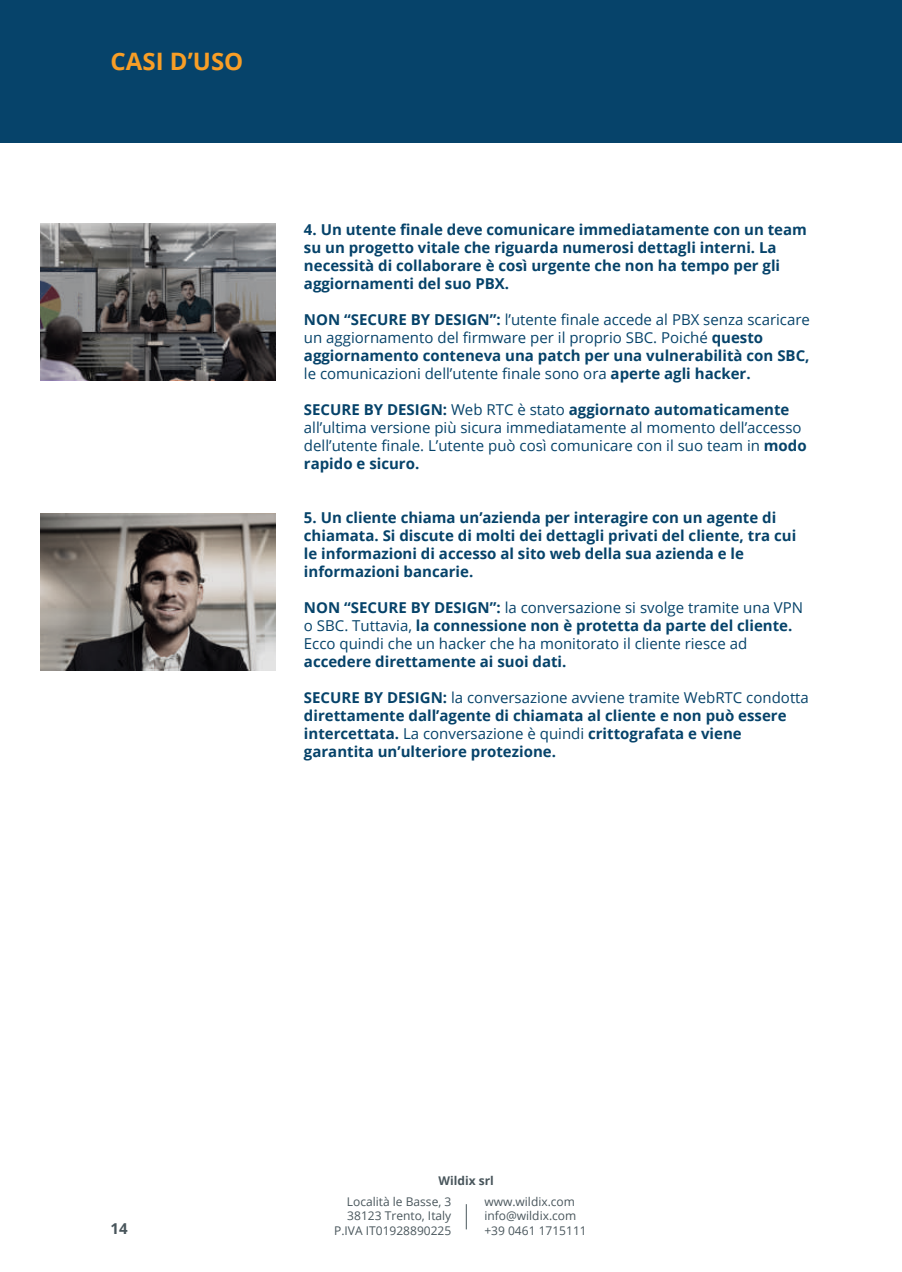
<style>
.page{position:relative;width:902px;height:1272px;background:#fff}
.page>*{position:absolute;margin:0;border:0;box-sizing:border-box;transform-origin:0 0}
.t1{font:700 24px "Open Sans";color:#f89e26}
.t2{font:700 15px/18px "Open Sans";color:#06436a}
.t3{font:15px/18px "Open Sans";color:#06436a}
.t4{font:700 15px "Open Sans";color:#49565c}
.t5{font:12px/14.4px "Open Sans";color:#49565c;text-align:right}
.t6{font:700 12px "Open Sans";color:#49565c}
.s1{font-weight:700}
.s2{font-weight:400}
</style>
<div class="page">
<svg style="left:466px;top:1204px;width:1px;height:25px"></svg>
<div style="left:0;top:0;width:901px;height:143px;background:#06436a"></div>
<svg style="left:40px;top:223px;width:236px;height:157px"></svg>
<svg style="left:40px;top:513px;width:236px;height:157px"></svg>
<h1 class="t1" style="left:111px;top:44px;width:134px">CASI D’USO</h1>
<p class="t2" style="left:304px;top:220px;width:504px">4. Un utente finale deve comunicare immediatamente con un team su un progetto vitale che riguarda numerosi dettagli interni. La necessità di collaborare è così urgente che non ha tempo per gli aggiornamenti del suo PBX.</p>
<p class="t3" style="left:304px;top:310px;width:507px"><span class="s1">NON “SECURE BY DESIGN”:</span> l’utente finale accede al PBX senza scaricare un aggiornamento del firmware per il proprio SBC. Poiché <span class="s1">questo aggiornamento conteneva una patch per una vulnerabilità con SBC, </span>le comunicazioni dell’utente finale sono ora <span class="s1">aperte agli hacker.</span></p>
<p class="t3" style="left:304px;top:400px;width:504px"><span class="s1">SECURE BY DESIGN:</span> Web RTC è stato <span class="s1">aggiornato automaticamente </span>all’ultima versione più sicura immediatamente al momento dell’accesso dell’utente finale. L’utente può così comunicare con il suo team in <span class="s1">modo rapido e sicuro.</span></p>
<p class="t2" style="left:304px;top:508px;width:494px">5. Un cliente chiama un’azienda per interagire con un agente di chiamata. Si discute di molti dei dettagli privati del cliente, tra cui le informazioni di accesso al sito web della sua azienda e le informazioni bancarie.</p>
<p class="t3" style="left:304px;top:598px;width:500px"><span class="s1">NON “SECURE BY DESIGN”:</span> la conversazione si svolge tramite una VPN o SBC. Tuttavia, <span class="s1">la connessione non è protetta da parte del cliente.<br></span>Ecco quindi che un hacker che ha monitorato il cliente riesce ad</p>
<p class="t2" style="left:304px;top:652px;width:264px">accedere direttamente ai suoi dati.</p>
<p class="t2" style="left:304px;top:688px;width:506px">SECURE BY DESIGN: <span class="s2">la conversazione avviene tramite WebRTC condotta </span>direttamente dall’agente di chiamata al cliente e non può essere intercettata. <span class="s2">La conversazione è quindi</span> crittografata e viene garantita un’ulteriore protezione.</p>
<p class="t4" style="left:111px;top:1217px;width:19px">14</p>
<p class="t6" style="left:438px;top:1171px;width:57px">Wildix srl</p>
<p class="t5" style="left:334px;top:1193px;width:119px">Località le Basse, 3<br>38123 Trento, Italy<br>P.IVA IT01928890225</p>
<p class="t5" style="left:484px;top:1193px;width:104px;text-align:left">www.wildix.com info@wildix.com +39 0461 1715111</p>
</div>
